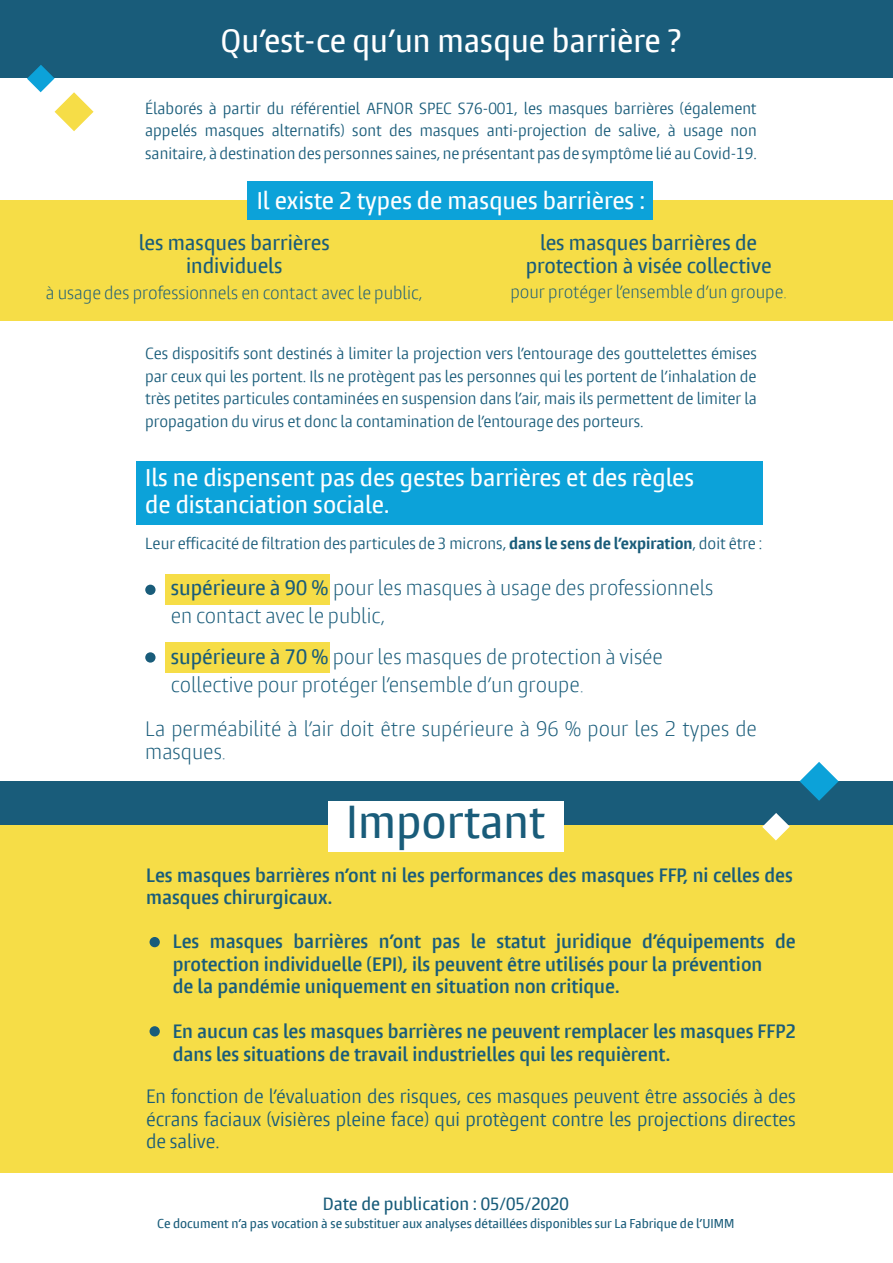
<style>
.page{position:relative;width:893px;height:1263px;background:#fff}
.page>*{position:absolute;margin:0;border:0;box-sizing:border-box;transform-origin:0 0}
.t1{font:500 condensed 43.05px "Burlingame Pro";color:#195c7a}
.t2{font:500 condensed 30px "Burlingame Pro";color:#fff}
.t3{font:500 condensed 22.5px/27px "Burlingame Pro";color:#fff}
.t4{font:300 condensed 19.5px/28.5px "Burlingame Pro";color:#195c7a}
.t5{font:500 condensed 19.5px/22.5px "Burlingame Pro";color:#195c7a;text-align:center}
.t6{font:600 condensed 18px/22.5px "Burlingame Pro";color:#195c7a}
.t7{font:condensed 18px/22.5px "Burlingame Pro";color:#195c7a;text-align:justify}
.t8{font:300 condensed 16.5px "Burlingame Pro";color:#195c7a}
.t9{font:500 condensed 16.5px "Burlingame Pro";color:#195c7a}
.t10{font:condensed 15px/22.5px "Burlingame Pro";color:#195c7a;text-align:justify}
.t11{font:500 condensed 12px "Burlingame Pro";color:#195c7a}
.s1{font-weight:700}
.s2{font-weight:500}
</style>
<div class="page">
<div style="left:0;top:201px;width:893px;height:120px;background:#f6dd47"></div>
<div style="left:0;top:820px;width:893px;height:353px;background:#f6dd47"></div>
<div style="left:0;top:782px;width:893px;height:43px;background:#195c7a"></div>
<div style="left:136px;top:461px;width:626px;height:63px;background:#0ca2d9"></div>
<div style="left:165px;top:574px;width:165px;height:31px;background:#f6dd47"></div>
<div style="left:165px;top:642px;width:165px;height:31px;background:#f6dd47"></div>
<div style="left:248px;top:182px;width:405px;height:38px;background:#0ca2d9"></div>
<div style="left:0;top:0;width:893px;height:77px;background:#195c7a"></div>
<div style="left:145px;top:585px;width:11px;height:10px;background:#195c7a;border-radius:50%"></div>
<div style="left:145px;top:652px;width:11px;height:11px;background:#195c7a;border-radius:50%"></div>
<div style="left:329px;top:801px;width:235px;height:51px;background:#fff"></div>
<div style="left:150px;top:937px;width:10px;height:10px;background:#195c7a;border-radius:50%"></div>
<div style="left:150px;top:1026px;width:10px;height:10px;background:#195c7a;border-radius:50%"></div>
<svg style="left:27px;top:65px;width:67px;height:66px"></svg>
<svg style="left:800px;top:762px;width:38px;height:39px"></svg>
<svg style="left:762px;top:813px;width:28px;height:27px"></svg>
<h2 class="t2" style="left:220px;top:22px;width:463px">Qu’est-ce qu’un masque barrière ?</h2>
<p class="t10" style="left:145px;top:97px;width:613px">Élaborés à partir du référentiel AFNOR SPEC S76-001, les masques barrières (également appelés masques alternatifs) sont des masques anti-projection de salive, à usage non sanitaire, à destination des personnes saines, ne présentant pas de symptôme lié au Covid-19.</p>
<h3 class="t3" style="left:257px;top:188px;width:390px">Il existe 2 types de masques barrières :</h3>
<h3 class="t5" style="left:139px;top:232px;width:192px">les masques barrières individuels</h3>
<h3 class="t5" style="left:526px;top:232px;width:247px">les masques barrières de protection à visée collective</h3>
<p class="t8" style="left:46px;top:282px;width:378px">à usage des professionnels en contact avec le public,</p>
<p class="t8" style="left:510px;top:281px;width:278px">pour protéger l’ensemble d’un groupe.</p>
<p class="t10" style="left:145px;top:343px;width:613px">Ces dispositifs sont destinés à limiter la projection vers l’entourage des gouttelettes émises par ceux qui les portent. Ils ne protègent pas les personnes qui les portent de l’inhalation de très petites particules contaminées en suspension dans l’air, mais ils permettent de limiter la propagation du virus et donc la contamination de l’entourage des porteurs.</p>
<h3 class="t3" style="left:145px;top:465px;width:550px">Ils ne dispensent pas des gestes barrières et des règles de distanciation sociale.</h3>
<p class="t10" style="left:145px;top:532px;width:618px">Leur efficacité de filtration des particules de 3 microns, <span class="s1">dans le sens de l’expiration</span>, doit être :</p>
<h3 class="t4" style="left:171px;top:573px;width:544px"><span class="s2">supérieure à 90 %</span> pour les masques à usage des professionnels en contact avec le public,</h3>
<h3 class="t4" style="left:171px;top:642px;width:493px"><span class="s2">supérieure à 70 %</span> pour les masques de protection à visée collective pour protéger l’ensemble d’un groupe.</h3>
<h3 class="t4" style="left:145px;top:717px;width:613px;line-height:23.4px">La perméabilité à l’air doit être supérieure à 96 % pour les 2 types de masques.</h3>
<h1 class="t1" style="left:346px;top:795px;width:201px">Important</h1>
<p class="t6" style="left:146px;top:864px;width:648px">Les masques barrières n’ont ni les performances des masques FFP, ni celles des masques chirurgicaux.</p>
<p class="t6" style="left:173px;top:931px;width:624px">Les masques barrières n’ont pas le statut juridique d’équipements de protection individuelle (EPI), ils peuvent être utilisés pour la prévention<br>de la pandémie uniquement en situation non critique.</p>
<p class="t6" style="left:173px;top:1021px;width:625px">En aucun cas les masques barrières ne peuvent remplacer les masques FFP2 dans les situations de travail industrielles qui les requièrent.</p>
<p class="t7" style="left:146px;top:1085px;width:651px">En fonction de l’évaluation des risques, ces masques peuvent être associés à des écrans faciaux (visières pleine face) qui protègent contre les projections directes de salive.</p>
<p class="t9" style="left:323px;top:1194px;width:247px">Date de publication : 05/05/2020</p>
<p class="t11" style="left:157px;top:1216px;width:579px">Ce document n’a pas vocation à se substituer aux analyses détaillées disponibles sur La Fabrique de l’UIMM</p>
</div>
